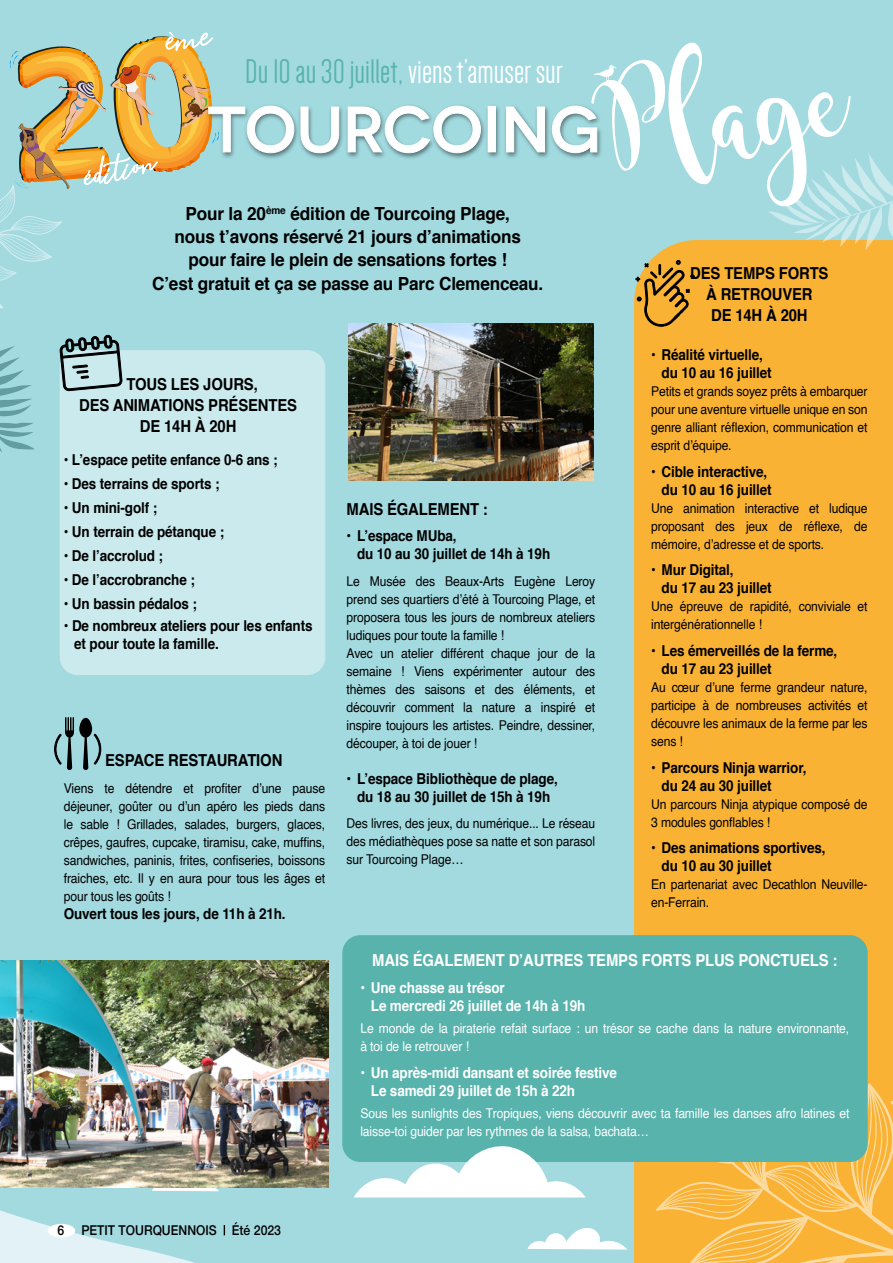
<style>
.page{position:relative;width:893px;height:1263px;background:#a2dae0}
.page>*{position:absolute;margin:0;border:0;box-sizing:border-box;transform-origin:0 0}
.t1{font:35.25px "Dense";color:#58b3ac}
.t2{font:700 18.15px/23.2px "Helvetica";letter-spacing:-.01em;color:#000;text-align:center;scale:.95 1}
.t3{font:700 16.5px/21px "Helvetica";letter-spacing:-.01em;color:#000;text-align:center;scale:.9 1}
.t4{font:700 16.5px "Helvetica";letter-spacing:-.01em;color:#fff;scale:.9 1}
.t5{font:700 15px/18px "Helvetica";letter-spacing:-.01em;color:#000;scale:.9 1}
.t6{font:700 15px/18px "Helvetica";letter-spacing:-.01em;color:#fff;scale:.9 1}
.t7{font:500 13.65px "Helvetica Neue LT Std";color:#000;scale:.9 1}
.t8{font:13.5px/18px "Helvetica";letter-spacing:-.01em;color:#000;text-align:justify;scale:.9 1}
.t9{font:13.5px/18px "Helvetica";letter-spacing:-.01em;color:#fff;scale:.9 1}
.s1{color:#fff}
</style>
<div class="page">
<svg style="left:528px;top:1227px;width:99px;height:22px"></svg>
<svg style="left:152px;top:1187px;width:67px;height:4px"></svg>
<div style="left:634px;top:250px;width:259px;height:1013px;background:#f9b234"></div>
<svg style="left:656px;top:1063px;width:237px;height:200px;background:#f9ba4b"></svg>
<img style="left:294px;top:102px;width:258px;height:59px">
<svg style="left:301px;top:107px;width:38px;height:46px"></svg>
<svg style="left:348px;top:106px;width:133px;height:47px"></svg>
<div style="left:488px;top:106px;width:7px;height:46px;background:#fff"></div>
<svg style="left:506px;top:107px;width:39px;height:45px"></svg>
<svg style="left:552px;top:42px;width:341px;height:208px;background:#b2dedf"></svg>
<div style="left:48px;top:1224px;width:27px;height:13px;background:#fff;border-radius:50%"></div>
<div style="left:60px;top:350px;width:265px;height:325px;background:#cbeaed;border-radius:18px"></div>
<div style="left:342px;top:935px;width:526px;height:227px;background:#58b3ac;border-radius:18px"></div>
<svg style="left:354px;top:1146px;width:232px;height:51px"></svg>
<img style="left:0;top:961px;width:329px;height:226px">
<img style="left:349px;top:323px;width:244px;height:157px">
<svg style="left:54px;top:717px;width:48px;height:53px;background:#739b9f"></svg>
<svg style="left:0;top:31px;width:294px;height:421px"></svg>
<svg style="left:635px;top:260px;width:60px;height:67px;background:#c49031"></svg>
<h1 class="t1" style="left:245px;top:54px;width:319px">Du 10 au 30 juillet, <span class="s1">viens t’amuser sur</span></h1>
<h2 class="t2" style="left:152px;top:202px;width:413px">Pour la 20<sup>ème</sup> édition de Tourcoing Plage,<br>nous t’avons réservé 21 jours d’animations<br>pour faire le plein de sensations fortes !<br>C’est gratuit et ça se passe au Parc Clemenceau.</h2>
<p class="t3" style="left:79px;top:374px;width:243px">TOUS LES JOURS,<br>DES ANIMATIONS PRÉSENTES<br>DE 14H À 20H</p>
<p class="t5" style="left:64px;top:450px;width:239px">• L’espace petite enfance 0-6 ans ;</p>
<p class="t5" style="left:64px;top:474px;width:175px">• Des terrains de sports ;</p>
<p class="t5" style="left:64px;top:498px;width:105px">• Un mini-golf ;</p>
<p class="t5" style="left:64px;top:522px;width:180px">• Un terrain de pétanque ;</p>
<p class="t5" style="left:64px;top:546px;width:112px">• De l’accrolud ;</p>
<p class="t5" style="left:64px;top:570px;width:147px">• De l’accrobranche ;</p>
<p class="t5" style="left:64px;top:594px;width:150px">• Un bassin pédalos ;</p>
<p class="t5" style="left:74px;top:617px;width:266px;text-indent:-11px">• De nombreux ateliers pour les enfants et pour toute la famille.</p>
<p class="t3" style="left:105px;top:750px;width:198px">ESPACE RESTAURATION</p>
<p class="t8" style="left:64px;top:779px;width:292px">Viens te détendre et profiter d’une pause déjeuner, goûter ou d’un apéro les pieds dans le sable ! Grillades, salades, burgers, glaces, crêpes, gaufres, cupcake, tiramisu, cake, muffins, sandwiches, paninis, frites, confiseries, boissons fraiches, etc. Il y en aura pour tous les âges et pour tous les goûts !</p>
<p class="t5" style="left:64px;top:904px;width:248px">Ouvert tous les jours, de 11h à 21h.</p>
<p class="t3" style="left:347px;top:498px;width:159px">MAIS ÉGALEMENT :</p>
<p class="t5" style="left:357px;top:527px;width:216px;text-indent:-11px">• L’espace MUba,<br>du 10 au 30 juillet de 14h à 19h</p>
<p class="t8" style="left:347px;top:572px;width:278px;text-align:left">Le Musée des Beaux-Arts Eugène Leroy prend ses quartiers d’été à Tourcoing Plage, et proposera tous les jours de nombreux ateliers ludiques pour toute la famille !<br>Avec un atelier différent chaque jour de la semaine ! Viens expérimenter autour des thèmes des saisons et des éléments, et découvrir comment la nature a inspiré et inspire toujours les artistes. Peindre, dessiner, découper, à toi de jouer !</p>
<p class="t5" style="left:347px;top:769px;width:236px;text-align:center">• L’espace Bibliothèque de plage, du 18 au 30 juillet de 15h à 19h</p>
<p class="t8" style="left:347px;top:815px;width:278px">Des livres, des jeux, du numérique... Le réseau des médiathèques pose sa natte et son parasol sur Tourcoing Plage…</p>
<p class="t3" style="left:690px;top:263px;width:155px">DES TEMPS FORTS<br>À RETROUVER<br>DE 14H À 20H</p>
<p class="t5" style="left:662px;top:346px;width:124px;text-indent:-11px">• Réalité virtuelle, du 10 au 16 juillet</p>
<p class="t8" style="left:651px;top:383px;width:242px">Petits et grands soyez prêts à embarquer pour une aventure virtuelle unique en son genre alliant réflexion, communication et esprit d’équipe.</p>
<p class="t5" style="left:651px;top:463px;width:136px;text-align:right">• Cible interactive, du 10 au 16 juillet</p>
<p class="t8" style="left:651px;top:500px;width:242px">Une animation interactive et ludique proposant des jeux de réflexe, de mémoire, d’adresse et de sports.</p>
<p class="t5" style="left:662px;top:561px;width:124px;text-indent:-11px">• Mur Digital,<br>du 17 au 23 juillet</p>
<p class="t8" style="left:651px;top:598px;width:242px">Une épreuve de rapidité, conviviale et intergénérationnelle !</p>
<p class="t5" style="left:662px;top:642px;width:197px;text-indent:-11px">• Les émerveillés de la ferme, du 17 au 23 juillet</p>
<p class="t8" style="left:651px;top:679px;width:242px">Au cœur d’une ferme grandeur nature, participe à de nombreuses activités et découvre les animaux de la ferme par les sens !</p>
<p class="t5" style="left:662px;top:758px;width:162px;text-indent:-11px">• Parcours Ninja warrior, du 24 au 30 juillet</p>
<p class="t8" style="left:651px;top:795px;width:242px">Un parcours Ninja atypique composé de<br>3 modules gonflables !</p>
<p class="t5" style="left:662px;top:839px;width:184px;text-indent:-11px">• Des animations sportives, du 10 au 30 juillet</p>
<p class="t8" style="left:651px;top:876px;width:242px">En partenariat avec Decathlon Neuville&shy;en-Ferrain.</p>
<p class="t7" style="left:58px;top:1222px;width:9px">6</p>
<p class="t7" style="left:81px;top:1222px;width:223px">PETIT TOURQUENNOIS Été 2023</p>
<p class="t4" style="left:372px;top:947px;width:518px">MAIS ÉGALEMENT D’AUTRES TEMPS FORTS PLUS PONCTUELS :</p>
<p class="t6" style="left:371px;top:979px;width:240px;text-indent:-11px">• Une chasse au trésor<br>Le mercredi 26 juillet de 14h à 19h</p>
<p class="t9" style="left:360px;top:1020px;width:545px">Le monde de la piraterie refait surface : un trésor se cache dans la nature environnante, à toi de le retrouver !</p>
<p class="t6" style="left:371px;top:1063px;width:275px;text-indent:-11px">• Un après-midi dansant et soirée festive<br>Le samedi 29 juillet de 15h à 22h</p>
<p class="t9" style="left:360px;top:1104px;width:545px">Sous les sunlights des Tropiques, viens découvrir avec ta famille les danses afro latines et laisse-toi guider par les rythmes de la salsa, bachata…</p>
</div>
